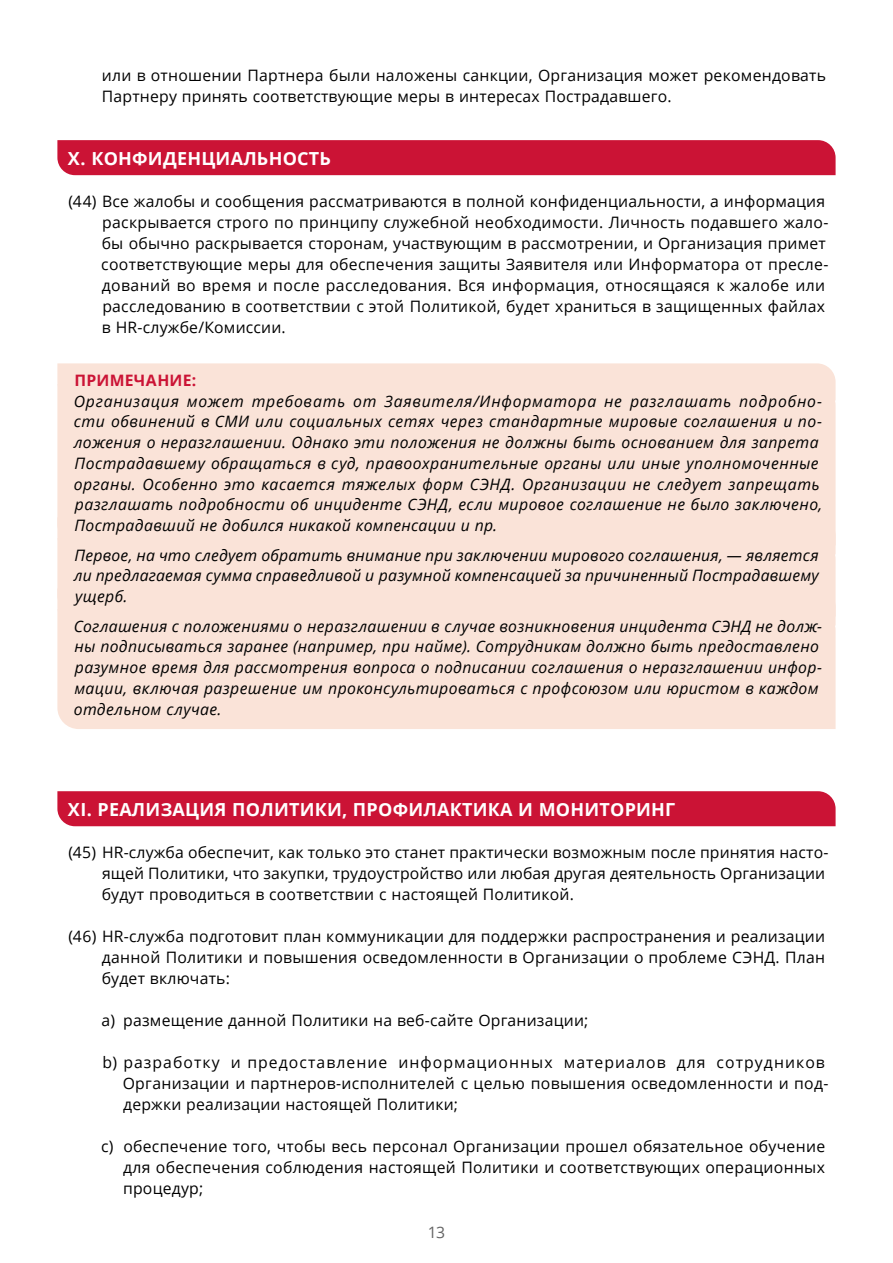
<style>
.page{position:relative;width:893px;height:1263px;background:#fff}
.page>*{position:absolute;margin:0;border:0;box-sizing:border-box;transform-origin:0 0}
.t1{font:700 18px "Open Sans";letter-spacing:.015em;color:#fff}
.t2{font:15.75px/21px "Open Sans";letter-spacing:.015em;color:#000}
.t3{font:italic 15.75px/20.7px "Open Sans";letter-spacing:.025em;color:#000}
.t4{font:700 15.75px "Open Sans";letter-spacing:.015em;color:#cb1335}
.t5{font:15.75px "Open Sans";color:#636363}
</style>
<div class="page">
<div style="left:57px;top:140px;width:779px;height:35px;background:#cb1335"></div>
<div style="left:57px;top:363px;width:779px;height:21px;background:#fae3d8"></div>
<div style="left:57px;top:384px;width:779px;height:133px;background:#fae3d8"></div>
<div style="left:57px;top:517px;width:779px;height:21px;background:#fae3d8"></div>
<div style="left:57px;top:538px;width:779px;height:50px;background:#fae3d8"></div>
<div style="left:57px;top:588px;width:779px;height:21px;background:#fae3d8"></div>
<div style="left:57px;top:609px;width:779px;height:120px;background:#fae3d8"></div>
<div style="left:57px;top:791px;width:779px;height:35px;background:#cb1335"></div>
<p class="t2" style="left:102px;top:64px;width:726px">или в отношении Партнера были наложены санкции, Организация может рекомендовать<br>Партнеру принять соответствующие меры в интересах Пострадавшего.</p>
<p class="t1" style="left:68px;top:145px;width:265px">X. КОНФИДЕНЦИАЛЬНОСТЬ</p>
<p class="t2" style="left:101px;top:190px;width:729px;text-indent:-33px">(44) Все жалобы и сообщения рассматриваются в полной конфиденциальности, а информация раскрывается строго по принципу служебной необходимости. Личность подавшего жало&shy;бы обычно раскрывается сторонам, участвующим в рассмотрении, и Организация примет соответствующие меры для обеспечения защиты Заявителя или Информатора от пресле&shy;дований во время и после расследования. Вся информация, относящаяся к жалобе или расследованию в соответствии с этой Политикой, будет храниться в защищенных файлах в HR-службе/Комиссии.</p>
<p class="t4" style="left:74px;top:369px;width:123px">ПРИМЕЧАНИЕ:</p>
<p class="t3" style="left:74px;top:390px;width:750px">Организация может требовать от Заявителя/Информатора не разглашать подробно&shy;сти обвинений в СМИ или социальных сетях через стандартные мировые соглашения и по&shy;ложения о неразглашении. Однако эти положения не должны быть основанием для запрета Пострадавшему обращаться в суд, правоохранительные органы или иные уполномоченные органы. Особенно это касается тяжелых форм СЭНД. Организации не следует запрещать разглашать подробности об инциденте СЭНД, если мировое соглашение не было заключено, Пострадавший не добился никакой компенсации и пр.</p>
<p class="t3" style="left:74px;top:544px;width:746px;text-align:justify">Первое, на что следует обратить внимание при заключении мирового соглашения, — является ли предлагаемая сумма справедливой и разумной компенсацией за причиненный Пострадавшему ущерб.</p>
<p class="t3" style="left:74px;top:615px;width:750px">Соглашения с положениями о неразглашении в случае возникновения инцидента СЭНД не долж&shy;ны подписываться заранее (например, при найме). Сотрудникам должно быть предоставлено разумное время для рассмотрения вопроса о подписании соглашения о неразглашении инфор&shy;мации, включая разрешение им проконсультироваться с профсоюзом или юристом в каждом отдельном случае.</p>
<p class="t1" style="left:68px;top:796px;width:609px">XI. РЕАЛИЗАЦИЯ ПОЛИТИКИ, ПРОФИЛАКТИКА И МОНИТОРИНГ</p>
<p class="t2" style="left:102px;top:841px;width:728px;text-indent:-33px">(45) HR-служба обеспечит, как только это станет практически возможным после принятия насто&shy;ящей Политики, что закупки, трудоустройство или любая другая деятельность Организации будут проводиться в соответствии с настоящей Политикой.</p>
<p class="t2" style="left:102px;top:925px;width:725px;text-align:justify;text-indent:-33px">(46) HR-служба подготовит план коммуникации для поддержки распространения и реализации данной Политики и повышения осведомленности в Организации о проблеме СЭНД. План будет включать:</p>
<p class="t2" style="left:101px;top:1009px;width:488px">а) размещение данной Политики на веб-сайте Организации;</p>
<p class="t2" style="left:123px;top:1051px;width:707px;text-indent:-20px">b) разработку и предоставление информационных материалов для сотрудников<br>Организации и партнеров-исполнителей с целью повышения осведомленности и под&shy;держки реализации настоящей Политики;</p>
<p class="t2" style="left:123px;top:1135px;width:704px;text-align:justify;text-indent:-22px">с) обеспечение того, чтобы весь персонал Организации прошел обязательное обучение для обеспечения соблюдения настоящей Политики и соответствующих операционных процедур;</p>
<p class="t5" style="left:428px;top:1221px;width:19px">13</p>
</div>
